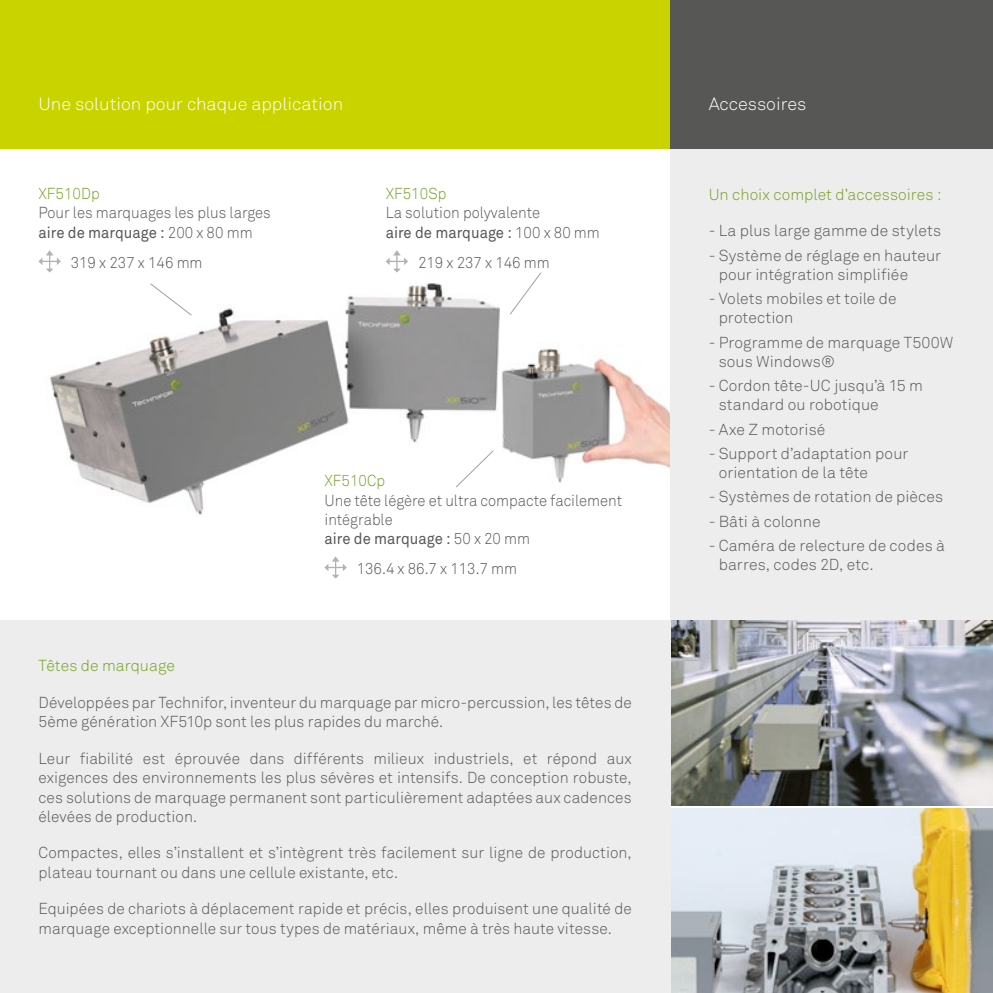
<style>
.page{position:relative;width:993px;height:993px;background:#fff}
.page>*{position:absolute;margin:0;border:0;box-sizing:border-box;transform-origin:0 0}
.t1{font:300 17.5px "Akkurat Std";color:#fff}
.t2{font:300 15.75px/19.2px "Akkurat Std";color:#575756}
.t3{font:300 15.75px/19.2px "Akkurat Std";color:#575756;scale:.94 1}
.t4{font:300 15.75px "Akkurat Std";color:#74a120}
.t5{font:300 15.75px "Akkurat Std";color:#74a120;scale:.94 1}
.s1{font-weight:400}
</style>
<div class="page">
<img style="left:49px;top:272px;width:462px;height:243px">
<img style="left:501px;top:342px;width:169px;height:146px">
<div style="left:670px;top:149px;width:322px;height:471px;background:#ededed"></div>
<img style="left:670px;top:807px;width:322px;height:185px">
<img style="left:670px;top:620px;width:322px;height:185px">
<div style="left:0;top:0;width:670px;height:149px;background:#c8d300"></div>
<div style="left:670px;top:0;width:322px;height:149px;background:#575756"></div>
<div style="left:0;top:620px;width:670px;height:372px;background:#ededed"></div>
<svg style="left:38px;top:250px;width:23px;height:22px"></svg>
<svg style="left:386px;top:250px;width:22px;height:22px"></svg>
<svg style="left:324px;top:556px;width:23px;height:22px"></svg>
<svg style="left:455px;top:450px;width:38px;height:37px"></svg>
<svg style="left:509px;top:272px;width:32px;height:42px"></svg>
<svg style="left:150px;top:283px;width:42px;height:32px"></svg>
<p class="t1" style="left:38px;top:94px;width:306px">Une solution pour chaque application</p>
<p class="t5" style="left:38px;top:184px;width:67px">XF510Dp</p>
<p class="t3" style="left:38px;top:203px;width:248px">Pour les marquages les plus larges <span class="s1">aire de marquage :</span> 200 x 80 mm</p>
<p class="t5" style="left:385px;top:184px;width:66px">XF510Sp</p>
<p class="t3" style="left:385px;top:203px;width:229px">La solution polyvalente<br><span class="s1">aire de marquage :</span> 100 x 80 mm</p>
<p class="t3" style="left:71px;top:252px;width:142px">319 x 237 x 146 mm</p>
<p class="t3" style="left:418px;top:252px;width:142px">219 x 237 x 146 mm</p>
<p class="t5" style="left:324px;top:471px;width:66px">XF510Cp</p>
<p class="t3" style="left:324px;top:490px;width:318px">Une tête légère et ultra compacte facilement intégrable<br><span class="s1">aire de marquage :</span> 50 x 20 mm</p>
<p class="t3" style="left:356px;top:558px;width:172px">136.4 x 86.7 x 113.7 mm</p>
<p class="t4" style="left:38px;top:656px;width:138px">Têtes de marquage</p>
<p class="t2" style="left:38px;top:692px;width:594px">Développées par Technifor, inventeur du marquage par micro-percussion, les têtes de<br>5ème génération XF510p sont les plus rapides du marché.</p>
<p class="t2" style="left:38px;top:748px;width:594px;text-align:justify">Leur fiabilité est éprouvée dans différents milieux industriels, et répond aux exigences des environnements les plus sévères et intensifs. De conception robuste, ces solutions de marquage permanent sont particulièrement adaptées aux cadences élevées de production.</p>
<p class="t2" style="left:38px;top:843px;width:594px">Compactes, elles s’installent et s’intègrent très facilement sur ligne de production, plateau tournant ou dans une cellule existante, etc.</p>
<p class="t2" style="left:38px;top:898px;width:594px">Equipées de chariots à déplacement rapide et précis, elles produisent une qualité de marquage exceptionnelle sur tous types de matériaux, même à très haute vitesse.</p>
<p class="t1" style="left:708px;top:94px;width:99px">Accessoires</p>
<p class="t4" style="left:708px;top:185px;width:234px">Un choix complet d’accessoires :</p>
<p class="t2" style="left:708px;top:221px;width:234px">- La plus large gamme de stylets</p>
<p class="t2" style="left:718px;top:245px;width:224px;text-indent:-10px">- Système de réglage en hauteur pour intégration simplifiée</p>
<p class="t2" style="left:718px;top:289px;width:179px;text-indent:-10px">- Volets mobiles et toile de protection</p>
<p class="t2" style="left:718px;top:332px;width:236px;text-indent:-10px">- Programme de marquage T500W sous Windows®</p>
<p class="t2" style="left:718px;top:376px;width:206px;text-indent:-10px">- Cordon tête-UC jusqu’à 15 m standard ou robotique</p>
<p class="t2" style="left:708px;top:419px;width:118px">- Axe Z motorisé</p>
<p class="t2" style="left:718px;top:443px;width:191px;text-indent:-10px">- Support d’adaptation pour orientation de la tête</p>
<p class="t2" style="left:708px;top:487px;width:236px">- Systèmes de rotation de pièces</p>
<p class="t2" style="left:708px;top:511px;width:113px">- Bâti à colonne</p>
<p class="t2" style="left:718px;top:535px;width:228px;text-indent:-10px">- Caméra de relecture de codes à barres, codes 2D, etc.</p>
</div>
